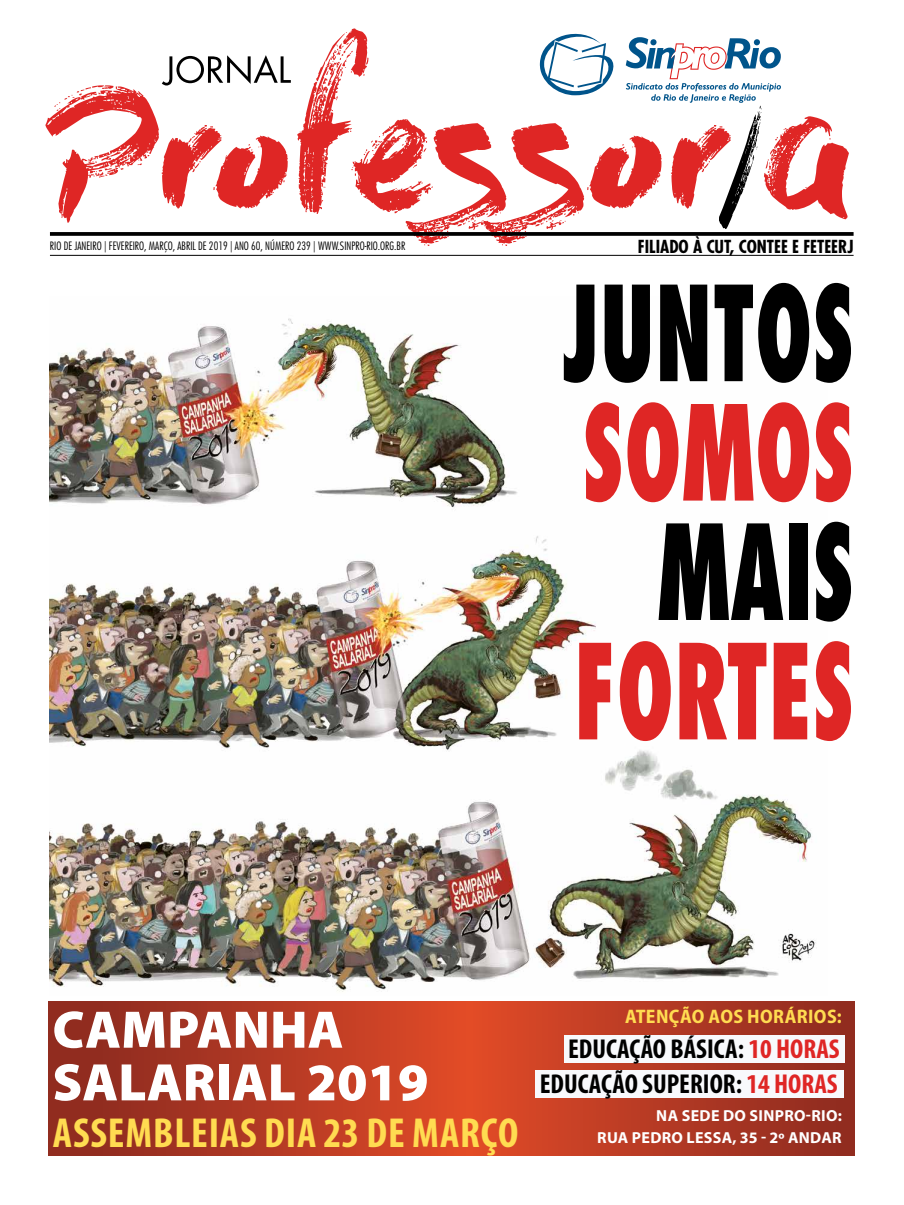
<style>
.page{position:relative;width:904px;height:1205px;background:#fff}
.page>*{position:absolute;margin:0;border:0;box-sizing:border-box;transform-origin:0 0}
.t1{font:800 condensed 128.12px "Futura Std";color:#df2625;scale:.69 1}
.t2{font:800 condensed 128.12px "Futura Std";color:#000;scale:.69 1}
.t3{font:900 53.25px/52.6px "Myriad Pro";color:#fff}
.t4{font:700 condensed 42.12px "Myriad Pro";letter-spacing:.02em;color:#ffdc51}
.t5{font:700 condensed 27.38px/35px "Myriad Pro";color:#000;text-align:right}
.t6{font:700 semi-condensed 19.62px "Myriad Pro";letter-spacing:.02em;color:#ffdc51}
.t7{font:700 condensed 17.5px "Futura Std";color:#000}
.t8{font:700 16px/21.6px "Myriad Pro";letter-spacing:.02em;color:#fff;text-align:right}
.t9{font:300 condensed 11.25px "Futura Std";color:#000}
.s1{color:#df2625}
</style>
<div class="page">
<svg style="left:49px;top:1001px;width:805px;height:154px;background:#b53b24"></svg>
<img style="left:50px;top:318px;width:766px;height:674px">
<svg style="left:45px;top:28px;width:804px;height:218px"></svg>
<svg style="left:162px;top:55px;width:129px;height:30px"></svg>
<hr style="left:50px;top:255px;width:803px;height:1px;background:#000">
<svg style="left:50px;top:232px;width:803px;height:4px;background:#0f0e0e"></svg>
<svg style="left:539px;top:28px;width:78px;height:67px"></svg>
<svg style="left:625px;top:37px;width:156px;height:192px"></svg>
<div style="left:563px;top:1035px;width:281px;height:27px;background:#f8f9fc"></div>
<div style="left:535px;top:1070px;width:309px;height:27px;background:#f8f9fc"></div>
<p class="t9" style="left:50px;top:239px;width:357px">RIO DE JANEIRO | FEVEREIRO, MARÇO, ABRI L DE 2019 | ANO 60, NÚMERO 239 | WWW.SINPRO-RIO.ORG.BR</p>
<h3 class="t7" style="left:637px;top:235px;width:217px">FILIADO À CUT, CONTEE E FETEERJ</h3>
<h1 class="t2" style="left:561px;top:253px;width:425px">JUNTOS</h1>
<h1 class="t1" style="left:582px;top:372px;width:395px">SOMOS</h1>
<h1 class="t2" style="left:657px;top:492px;width:287px">MAIS</h1>
<h1 class="t1" style="left:574px;top:611px;width:408px">FORTES</h1>
<h3 class="t6" style="left:625px;top:1005px;width:218px">ATENÇÃO AOS HORÁRIOS:</h3>
<h2 class="t3" style="left:52px;top:1004px;width:377px">CAMPANHA<br>SALARIAL 2019</h2>
<h3 class="t4" style="left:53px;top:1107px;width:467px">ASSEMBLEIAS DIA 23 DE MARÇO</h3>
<h3 class="t8" style="left:597px;top:1104px;width:246px">na SEDE DO SINPRO-RIO:<br>RUA PEDRO LESSA, 35 - 2º AN DAR</h3>
<h3 class="t5" style="left:540px;top:1031px;width:301px">EDUCAÇÃO BÁSICA: <span class="s1">10 HORAS<br></span>EDUCAÇÃO SUPERIOR: <span class="s1">14 HORAS</span></h3>
</div>
